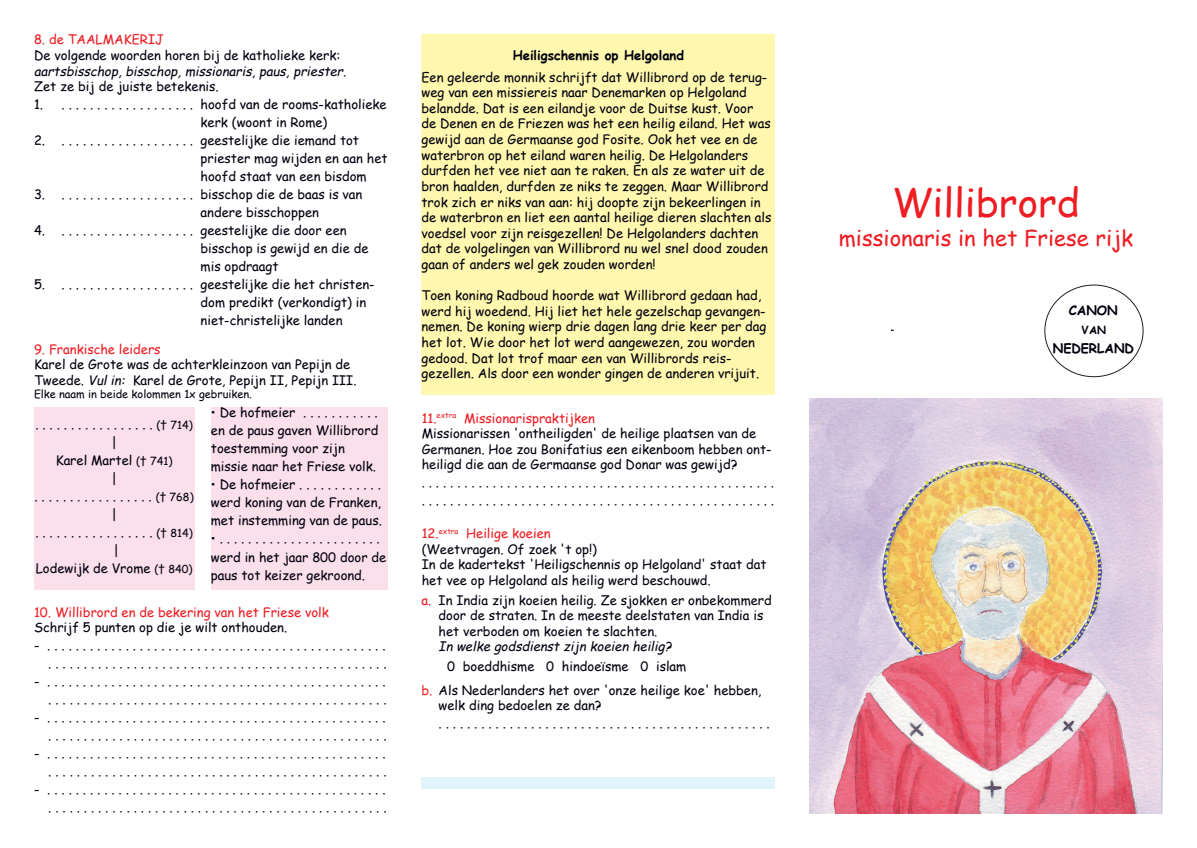
<style>
.page{position:relative;width:1197px;height:848px;background:#fff}
.page>*{position:absolute;margin:0;border:0;box-sizing:border-box;transform-origin:0 0}
.t1{font:39px "Comic Sans MS";color:#ee1d23}
.t2{font:22px "Comic Sans MS";color:#ee1d23}
.t3{font:13px/18px "Comic Sans MS";color:#00000d}
.t4{font:italic 13px "Comic Sans MS";color:#00000d}
.t5{font:13px "Comic Sans MS";color:#ee1d23}
.t6{font:700 13px "Comic Sans MS";color:#00000d}
.t7{font:11px "Comic Sans MS";color:#00000d}
.t8{font:700 11px "Comic Sans MS";color:#00000d}
.s1{font-style:italic}
.s2{font-size:11px}
.s3{color:#ee1d23}
</style>
<div class="page">
<div style="left:421px;top:34px;width:354px;height:360px;background:#fff8ae"></div>
<div style="left:421px;top:777px;width:354px;height:11px;background:#e1f4fc"></div>
<div style="left:34px;top:407px;width:160px;height:182px;background:#fbdfeb"></div>
<div style="left:211px;top:407px;width:176px;height:182px;background:#fbdfeb"></div>
<img style="left:809px;top:398px;width:353px;height:416px">
<p class="t5" style="left:34px;top:30px;width:131px">8. de TAALMAKERIJ</p>
<p class="t3" style="left:34px;top:46px;width:308px">De volgende woorden horen bij de katholieke kerk:</p>
<p class="t4" style="left:34px;top:61px;width:317px">aartsbisschop,bisschop,missionaris,paus,priester.</p>
<p class="t3" style="left:34px;top:77px;width:186px;line-height:17.4px">Zet ze bij de juiste betekenis.<br>1.</p>
<p class="t3" style="left:34px;top:131px;width:13px">2.</p>
<p class="t3" style="left:200px;top:95px;width:188px">hoofd van de rooms-katholieke kerk (woont in Rome) geestelijke die iemand tot priester mag wijden en aan het hoofd staat van een bisdom bisschop die de baas is van andere bisschoppen geestelijke die door een bisschop is gewijd en die de mis opdraagt<br>geestelijke die het christen&shy;dom predikt (verkondigt) in niet-christelijke landen</p>
<p class="t3" style="left:62px;top:95px;width:133px">. . . . . . . . . . . . . . . . . . .</p>
<p class="t3" style="left:62px;top:131px;width:133px">. . . . . . . . . . . . . . . . . . .</p>
<p class="t3" style="left:34px;top:185px;width:13px">3.</p>
<p class="t3" style="left:34px;top:221px;width:13px">4.</p>
<p class="t3" style="left:62px;top:185px;width:133px">. . . . . . . . . . . . . . . . . . .</p>
<p class="t3" style="left:62px;top:221px;width:133px">. . . . . . . . . . . . . . . . . . .</p>
<p class="t3" style="left:34px;top:275px;width:13px">5.</p>
<p class="t3" style="left:62px;top:275px;width:133px">. . . . . . . . . . . . . . . . . . .</p>
<p class="t5" style="left:34px;top:339px;width:128px">9. Frankische leiders</p>
<p class="t3" style="left:34px;top:356px;width:324px;line-height:15.6px">Karel de Grote was de achterkleinzoon van Pepijn de<br>Tweede. <span class="s1">Vulin:</span> Karel de Grote, Pepijn II, Pepijn III.</p>
<p class="t7" style="left:34px;top:386px;width:219px">Elke naam in beide kolommen 1x gebruiken.</p>
<p class="t3" style="left:211px;top:403px;width:169px">• De hofmeier . . . . . . . . . . . en de paus gaven Willibrord toestemming voor zijn missie naar het Friese volk.</p>
<p class="t3" style="left:211px;top:475px;width:172px;text-align:justify">• De hofmeier . . . . . . . . . . . . werd koning van de Franken, met instemming van de paus.</p>
<p class="t3" style="left:211px;top:529px;width:177px">• . . . . . . . . . . . . . . . . . . . . . . . werd in het jaar 800 door de paus tot keizer gekroond.</p>
<p class="t3" style="left:35px;top:415px;width:161px;text-align:center">. . . . . . . . . . . . . . . . . <span class="s2">(† 714) </span>|<br>Karel Martel <span class="s2">(† 741)<br></span>|<br>. . . . . . . . . . . . . . . . . <span class="s2">(† 768) </span>|<br>. . . . . . . . . . . . . . . . . <span class="s2">(† 814) </span>|<br>Lodewijk de Vrome <span class="s2">(† 840)</span></p>
<p class="t5" style="left:34px;top:602px;width:296px">10. Willibrord en de bekering van het Friese volk</p>
<p class="t3" style="left:34px;top:618px;width:255px">Schrijf 5 punten op die je wilt onthouden.</p>
<p class="t3" style="left:34px;top:636px;width:354px;text-align:right">- . . . . . . . . . . . . . . . . . . . . . . . . . . . . . . . . . . . . . . . . . . . . . . . . . . . . . . . . . . . . . . . . . . . . . . . . . . . . . . . . . . . . . . . . . . . . . . . .</p>
<p class="t3" style="left:34px;top:672px;width:354px;text-align:right">- . . . . . . . . . . . . . . . . . . . . . . . . . . . . . . . . . . . . . . . . . . . . . . . . . . . . . . . . . . . . . . . . . . . . . . . . . . . . . . . . . . . . . . . . . . . . . . . .</p>
<p class="t3" style="left:34px;top:708px;width:354px;text-align:right">- . . . . . . . . . . . . . . . . . . . . . . . . . . . . . . . . . . . . . . . . . . . . . . . . . . . . . . . . . . . . . . . . . . . . . . . . . . . . . . . . . . . . . . . . . . . . . . . .</p>
<p class="t3" style="left:34px;top:744px;width:354px;text-align:right">- . . . . . . . . . . . . . . . . . . . . . . . . . . . . . . . . . . . . . . . . . . . . . . . . . . . . . . . . . . . . . . . . . . . . . . . . . . . . . . . . . . . . . . . . . . . . . . . .</p>
<p class="t3" style="left:34px;top:780px;width:354px;text-align:right">- . . . . . . . . . . . . . . . . . . . . . . . . . . . . . . . . . . . . . . . . . . . . . . . . . . . . . . . . . . . . . . . . . . . . . . . . . . . . . . . . . . . . . . . . . . . . . . . .</p>
<p class="t6" style="left:512px;top:46px;width:173px">Heiligschennis op Helgoland</p>
<p class="t3" style="left:421px;top:69px;width:351px;line-height:15.6px">Een geleerde monnik schrijft dat Willibrord op de terug&shy;weg van een missiereis naar Denemarken op Helgoland belandde. Dat is een eilandje voor de Duitse kust. Voor<br>de Denen en de Friezen was het een heilig eiland. Het was gewijd aan de Germaanse god Fosite. Ook het vee en de waterbron op het eiland waren heilig. De Helgolanders durfden het vee niet aan te raken. En als ze water uit de bron haalden, durfden ze niks te zeggen. Maar Willibrord trok zich er niks van aan: hij doopte zijn bekeerlingen in de waterbron en liet een aantal heilige dieren slachten als voedsel voor zijn reisgezellen! De Helgolanders dachten dat de volgelingen van Willibrord nu wel snel dood zouden gaan of anders wel gek zouden worden!</p>
<p class="t3" style="left:421px;top:287px;width:346px;line-height:15.6px">Toen koning Radboud hoorde wat Willibrord gedaan had, werd hij woedend. Hij liet het hele gezelschap gevangen&shy;nemen. De koning wierp drie dagen lang drie keer per dag het lot. Wie door het lot werd aangewezen, zou worden gedood. Dat lot trof maar een van Willibrords reis&shy;gezellen. Als door een wonder gingen de anderen vrijuit.</p>
<p class="t3" style="left:421px;top:409px;width:351px;line-height:15.6px"><span class="s3">11.</span><sup>extra</sup> <span class="s3">Missionarispraktijken<br></span>Missionarissen 'ontheiligden' de heilige plaatsen van de Germanen. Hoe zou Bonifatius een eikenboom hebben ont&shy;heiligd die aan de Germaanse god Donar was gewijd?</p>
<p class="t3" style="left:421px;top:473px;width:354px">. . . . . . . . . . . . . . . . . . . . . . . . . . . . . . . . . . . . . . . . . . . . . . . . . . . . . . . . . . . . . . . . . . . . . . . . . . . . . . . . . . . . . . . . . . . . . . . . . . . .</p>
<p class="t3" style="left:421px;top:525px;width:346px;line-height:15.6px"><span class="s3">12.</span><sup>extra</sup> <span class="s3">Heilige koeien<br></span>(Weetvragen. Of zoek 't op!)<br>In de kadertekst 'Heiligschennis op Helgoland' staat dat het vee op Helgoland als heilig werd beschouwd.</p>
<p class="t3" style="left:438px;top:591px;width:335px;line-height:15.6px">In India zijn koeien heilig. Ze sjokken er onbekommerd door de straten. In de meeste deelstaten van India is het verboden om koeien te slachten.</p>
<p class="t4" style="left:438px;top:637px;width:238px">In welke godsdienst zijn koeien heilig?</p>
<p class="t3" style="left:438px;top:682px;width:324px;line-height:15.6px">Als Nederlanders het over 'onze heilige koe' hebben, welk ding bedoelen ze dan?</p>
<p class="t3" style="left:438px;top:714px;width:332px">. . . . . . . . . . . . . . . . . . . . . . . . . . . . . . . . . . . . . . . . . . . . . . .</p>
<p class="t5" style="left:421px;top:590px;width:11px">a.</p>
<p class="t3" style="left:447px;top:657px;width:241px">0 boeddhisme 0 hindoeïsme 0 islam</p>
<p class="t5" style="left:421px;top:680px;width:12px">b.</p>
<h1 class="t1" style="left:891px;top:174px;width:189px">Willibrord</h1>
<h2 class="t2" style="left:838px;top:221px;width:296px">missionaris in het Friese rijk</h2>
<p class="t6" style="left:1068px;top:301px;width:51px">CANON</p>
<p class="t8" style="left:1081px;top:322px;width:26px">VAN</p>
<p class="t6" style="left:1052px;top:339px;width:83px">NEDERLAND</p>
</div>
